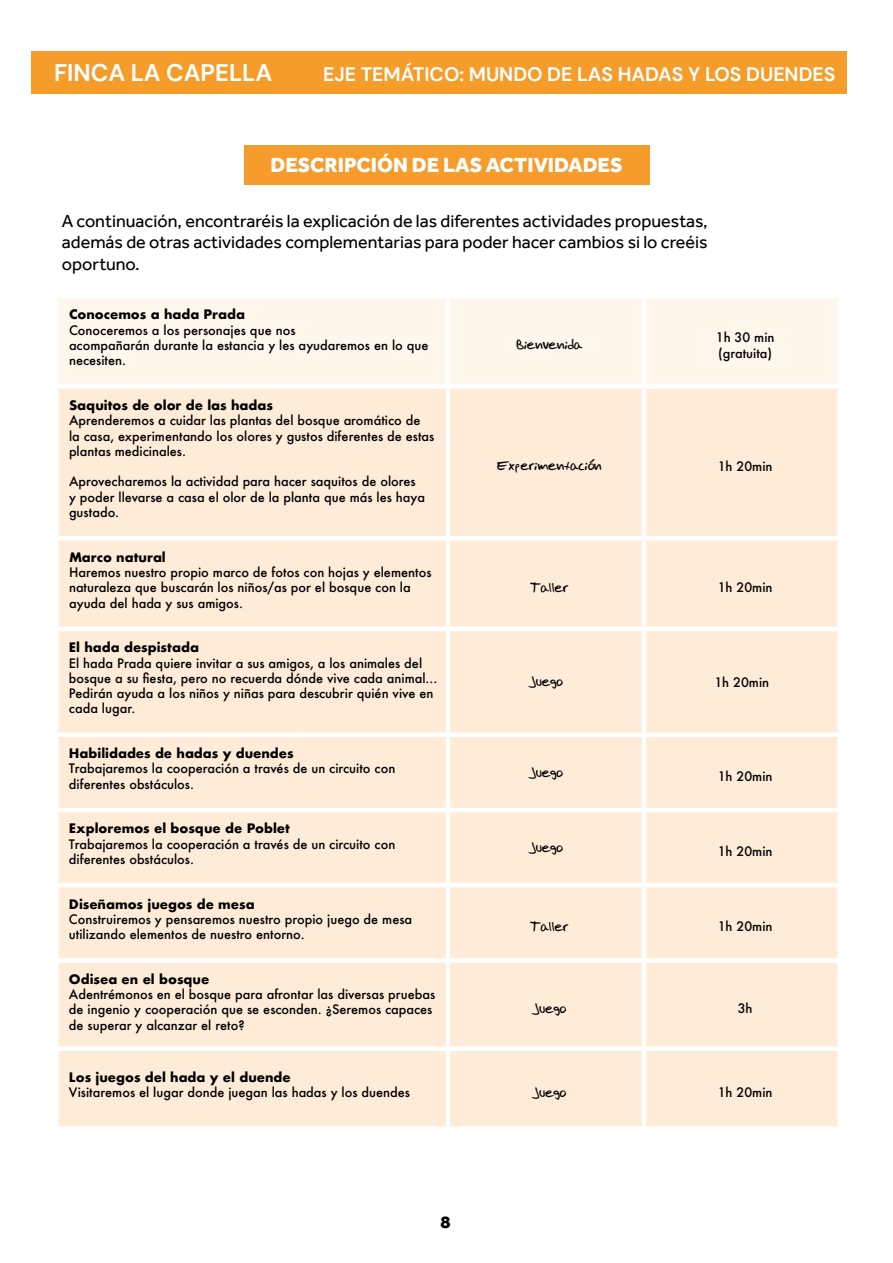
<style>
.page{position:relative;width:893px;height:1263px;background:#fff}
.page>*{position:absolute;margin:0;border:0;box-sizing:border-box;transform-origin:0 0}
.t1{font:700 24px "DM Sans";color:#fff}
.t2{font:800 21px "Effra";color:#fff}
.t3{font:700 19.5px "DM Sans";color:#fff}
.t4{font:18px/21.6px "Effra";color:#000;text-align:justify}
.t5{font:800 18px "Effra";color:#000}
.t6{font:500 12.75px/15.3px "Futura";color:#000}
.t7{font:700 12.75px "Futura";color:#000}
.t8{font:12.75px "Jose Fernandez";color:#000}
</style>
<div class="page">
<div style="left:31px;top:51px;width:815px;height:43px;background:#f59c2b"></div>
<div style="left:244px;top:145px;width:405px;height:40px;background:#f59c2d"></div>
<div style="left:59px;top:298px;width:778px;height:86px;background:#fff6ec"></div>
<div style="left:58px;top:389px;width:779px;height:737px;background:#feecd8"></div>
<hr style="left:446px;top:298px;width:4px;height:86px;background:#fff">
<hr style="left:642px;top:298px;width:4px;height:86px;background:#fff">
<hr style="left:446px;top:389px;width:4px;height:147px;background:#fff">
<hr style="left:642px;top:389px;width:4px;height:147px;background:#fff">
<div style="left:54px;top:536px;width:394px;height:5px;background:#fff"></div>
<div style="left:448px;top:536px;width:196px;height:5px;background:#fff"></div>
<hr style="left:446px;top:541px;width:4px;height:86px;background:#fff">
<div style="left:644px;top:536px;width:198px;height:5px;background:#fff"></div>
<hr style="left:642px;top:541px;width:4px;height:86px;background:#fff">
<hr style="left:54px;top:627px;width:394px;height:4px;background:#fff">
<hr style="left:448px;top:627px;width:196px;height:4px;background:#fff">
<hr style="left:446px;top:631px;width:4px;height:101px;background:#fff">
<hr style="left:644px;top:627px;width:198px;height:4px;background:#fff">
<hr style="left:642px;top:631px;width:4px;height:101px;background:#fff">
<div style="left:54px;top:732px;width:394px;height:5px;background:#fff"></div>
<div style="left:448px;top:732px;width:196px;height:5px;background:#fff"></div>
<hr style="left:446px;top:737px;width:4px;height:71px;background:#fff">
<div style="left:644px;top:732px;width:198px;height:5px;background:#fff"></div>
<hr style="left:642px;top:737px;width:4px;height:71px;background:#fff">
<hr style="left:54px;top:808px;width:394px;height:4px;background:#fff">
<hr style="left:448px;top:808px;width:196px;height:4px;background:#fff">
<hr style="left:446px;top:812px;width:4px;height:71px;background:#fff">
<hr style="left:644px;top:808px;width:198px;height:4px;background:#fff">
<hr style="left:642px;top:812px;width:4px;height:71px;background:#fff">
<hr style="left:54px;top:883px;width:394px;height:4px;background:#fff">
<hr style="left:448px;top:883px;width:196px;height:4px;background:#fff">
<hr style="left:446px;top:887px;width:4px;height:71px;background:#fff">
<hr style="left:644px;top:883px;width:198px;height:4px;background:#fff">
<hr style="left:642px;top:887px;width:4px;height:71px;background:#fff">
<div style="left:54px;top:958px;width:394px;height:5px;background:#fff"></div>
<div style="left:448px;top:958px;width:196px;height:5px;background:#fff"></div>
<hr style="left:446px;top:963px;width:4px;height:83px;background:#fff">
<div style="left:644px;top:958px;width:198px;height:5px;background:#fff"></div>
<hr style="left:642px;top:963px;width:4px;height:83px;background:#fff">
<div style="left:54px;top:1046px;width:394px;height:5px;background:#fff"></div>
<div style="left:448px;top:1046px;width:196px;height:5px;background:#fff"></div>
<hr style="left:446px;top:1051px;width:4px;height:75px;background:#fff">
<div style="left:644px;top:1046px;width:198px;height:5px;background:#fff"></div>
<hr style="left:642px;top:1051px;width:4px;height:75px;background:#fff">
<h1 class="t1" style="left:54px;top:58px;width:220px">FINCA LA CAPELLA</h1>
<h3 class="t3" style="left:323px;top:62px;width:514px">EJE TEMÁTICO: MUNDO DE LAS HADAS Y LOS DUENDES</h3>
<h2 class="t2" style="left:270px;top:153px;width:353px">DESCRIPCIÓN DE LAS ACTIVIDADES</h2>
<h3 class="t4" style="left:62px;top:209px;width:648px">A continuación, encontraréis la explicación de las diferentes actividades propuestas, además de otras actividades complementarias para poder hacer cambios si lo creéis oportuno.</h3>
<p class="t7" style="left:69px;top:305px;width:178px">Conocemos a hada Prada</p>
<p class="t6" style="left:69px;top:322px;width:361px">Conoceremos a los personajes que nos<br>acompañarán durante la estancia y les ayudaremos en lo que necesiten.</p>
<p class="t7" style="left:69px;top:396px;width:205px">Saquitos de olor de las hadas</p>
<p class="t6" style="left:69px;top:413px;width:367px">Aprenderemos a cuidar las plantas del bosque aromático de<br>la casa, experimentando los olores y gustos diferentes de estas plantas medicinales.</p>
<p class="t6" style="left:69px;top:474px;width:357px">Aprovecharemos la actividad para hacer saquitos de olores y poder llevarse a casa el olor de la planta que más les haya gustado.</p>
<p class="t7" style="left:69px;top:548px;width:98px">Marco natural</p>
<p class="t6" style="left:69px;top:564px;width:364px">Haremos nuestro propio marco de fotos con hojas y elementos naturaleza que buscarán los niños/as por el bosque con la ayuda del hada y sus amigos.</p>
<p class="t7" style="left:69px;top:638px;width:131px">El hada despistada</p>
<p class="t6" style="left:69px;top:655px;width:370px">El hada Prada quiere invitar a sus amigos, a los animales del bosque a su fiesta, pero no recuerda dónde vive cada animal...<br>Pedirán ayuda a los niños y niñas para descubrir quién vive en cada lugar.</p>
<p class="t8" style="left:516px;top:338px;width:67px">Bienvenida</p>
<p class="t6" style="left:716px;top:330px;width:60px">1h 30 min (gratuita)</p>
<p class="t8" style="left:497px;top:459px;width:106px">Experimentación</p>
<p class="t6" style="left:718px;top:458px;width:56px">1h 20min</p>
<p class="t8" style="left:530px;top:580px;width:39px">Taller</p>
<p class="t6" style="left:718px;top:580px;width:56px">1h 20min</p>
<p class="t8" style="left:529px;top:675px;width:35px">Juego</p>
<p class="t6" style="left:714px;top:674px;width:56px">1h 20min</p>
<p class="t7" style="left:69px;top:744px;width:226px">Habilidades de hadas y duendes</p>
<p class="t6" style="left:69px;top:761px;width:328px">Trabajaremos la cooperación a través de un circuito con diferentes obstáculos.</p>
<p class="t8" style="left:529px;top:765px;width:35px">Juego</p>
<p class="t6" style="left:718px;top:768px;width:56px">1h 20min</p>
<p class="t7" style="left:69px;top:819px;width:223px">Exploremos el bosque de Poblet</p>
<p class="t6" style="left:69px;top:836px;width:328px">Trabajaremos la cooperación a través de un circuito con diferentes obstáculos.</p>
<p class="t8" style="left:529px;top:841px;width:35px">Juego</p>
<p class="t6" style="left:718px;top:844px;width:56px">1h 20min</p>
<p class="t7" style="left:69px;top:894px;width:187px">Diseñamos juegos de mesa</p>
<p class="t6" style="left:69px;top:911px;width:345px">Construiremos y pensaremos nuestro propio juego de mesa utilizando elementos de nuestro entorno.</p>
<p class="t8" style="left:530px;top:919px;width:39px">Taller</p>
<p class="t6" style="left:718px;top:919px;width:56px">1h 20min</p>
<p class="t7" style="left:69px;top:970px;width:142px">Odisea en el bosque</p>
<p class="t6" style="left:69px;top:986px;width:368px">Adentrémonos en el bosque para afrontar las diversas pruebas de ingenio y cooperación que se esconden. ¿Seremos capaces de superar y alcanzar el reto?</p>
<p class="t8" style="left:532px;top:1001px;width:35px">Juego</p>
<p class="t6" style="left:738px;top:1001px;width:16px">3h</p>
<p class="t7" style="left:69px;top:1068px;width:223px">Los juegos del hada y el duende</p>
<p class="t6" style="left:69px;top:1085px;width:343px">Visitaremos el lugar donde juegan las hadas y los duendes</p>
<p class="t8" style="left:532px;top:1085px;width:35px">Juego</p>
<p class="t6" style="left:718px;top:1085px;width:56px">1h 20min</p>
<h3 class="t5" style="left:441px;top:1211px;width:12px">8</h3>
</div>
